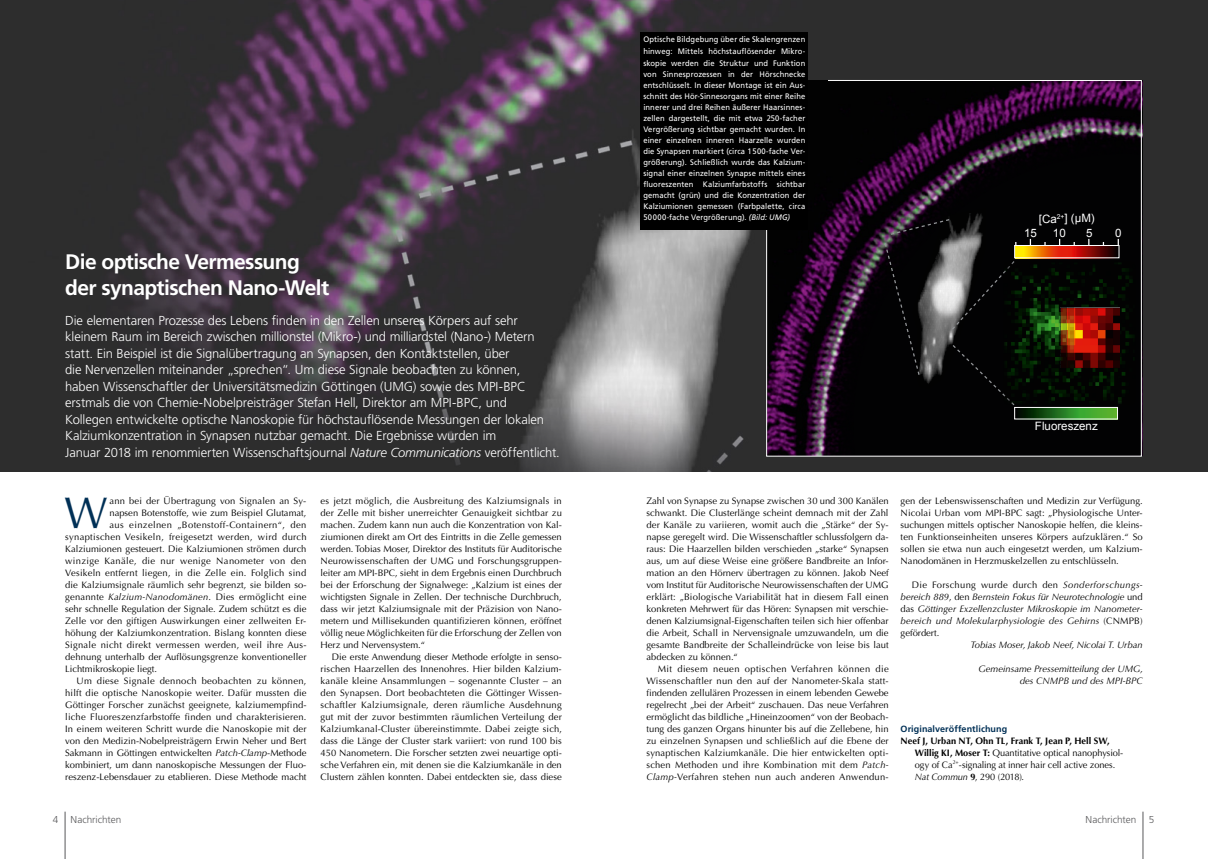
<style>
.page{position:relative;width:1208px;height:859px;background:#fff}
.page>*{position:absolute;margin:0;border:0;box-sizing:border-box;transform-origin:0 0}
.t1{font:44.4px "Optima LT Std";color:#003056}
.t2{font:700 21px/26px "Frutiger LT Pro";letter-spacing:-.03em;color:#fff}
.t3{font:300 13px/16.5px "Frutiger LT Pro";letter-spacing:-.01em;color:#fff}
.t4{font:11.5px "Arial";color:#fff}
.t5{font:300 10px "Frutiger LT Pro";letter-spacing:-.005em;color:#58585a}
.t6{font:9.4px/12px "Optima LT Std";letter-spacing:.01em;color:#000;text-align:justify}
.t7{font:italic 9.4px/12px "Optima LT Std";color:#000;text-align:justify}
.t8{font:9.4px/12px "Optima LT Std";letter-spacing:-.01em;color:#000}
.t9{font:9.4px "Optima LT Std";letter-spacing:.035em;color:#000}
.t10{font:9.4px "Optima LT Std";letter-spacing:.03em;color:#000}
.t11{font:9.4px "Optima LT Std";letter-spacing:.04em;color:#000}
.t12{font:700 9px "Frutiger LT Pro";letter-spacing:.01em;color:#003056}
.t13{font:8px/11px "Frutiger LT Pro";letter-spacing:.015em;color:#fff;text-align:justify;scale:.95 1}
.s1{font-style:italic}
.s2{font-style:normal}
.s3{font-weight:700}
</style>
<div class="page">
<img style="left:0;top:0;width:1208px;height:471px">
<svg style="left:765px;top:79px;width:377px;height:378px;background:#1e121a"></svg>
<div style="left:640px;top:32px;width:168px;height:198px;background:#000"></div>
<hr style="left:1142px;top:812px;width:1px;height:47px;background:#58585a">
<hr style="left:65px;top:812px;width:1px;height:47px;background:#58585a">
<h2 class="t2" style="left:65px;top:248px;width:265px">Die optische Vermessung der synaptischen Nano-Welt</h2>
<p class="t3" style="left:65px;top:312px;width:496px">Die elementaren Prozesse des Lebens finden in den Zellen unseres Körpers auf sehr kleinem Raum im Bereich zwischen millionstel (Mikro-) und milliardstel (Nano-) Metern statt. Ein Beispiel ist die Signalübertragung an Synapsen, den Kontaktstellen, über<br>die Nervenzellen miteinander „sprechen“. Um diese Signale beobachten zu können,<br>haben Wissenschaftler der Universitätsmedizin Göttingen (UMG) sowie des MPI-BPC erstmals die von Chemie-Nobelpreisträger Stefan Hell, Direktor am MPI-BPC, und<br>Kollegen entwickelte optische Nanoskopie für höchstauflösende Messungen der lokalen Kalziumkonzentration in Synapsen nutzbar gemacht. Die Ergebnisse wurden im<br>Januar 2018 im renommierten Wissenschaftsjournal <span class="s1">Nature Communications</span> veröffentlicht.</p>
<h1 class="t1" style="left:65px;top:487px;width:45px">W</h1>
<p class="t6" style="left:109px;top:494px;width:198px">ann bei der Übertragung von Signalen an Sy-</p>
<p class="t6" style="left:109px;top:506px;width:198px">napsen Botenstoffe, wie zum Beispiel Glutamat,</p>
<p class="t11" style="left:109px;top:519px;width:198px">aus einzelnen „Botenstoff-Containern“, den</p>
<p class="t9" style="left:65px;top:531px;width:243px">synaptischen Vesikeln, freigesetzt werden, wird durch</p>
<p class="t6" style="left:65px;top:542px;width:243px">Kalziumionen gesteuert. Die Kalziumionen strömen durch</p>
<p class="t9" style="left:65px;top:555px;width:243px">winzige Kanäle, die nur wenige Nanometer von den</p>
<p class="t6" style="left:65px;top:566px;width:242px">Vesikeln entfernt liegen, in die Zelle ein. Folglich sind</p>
<p class="t6" style="left:65px;top:578px;width:243px">die Kalziumsignale räumlich sehr begrenzt, sie bilden so-</p>
<p class="t6" style="left:65px;top:590px;width:243px">genannte <span class="s1">Kalzium-Nanodomänen</span>. Dies ermöglicht eine</p>
<p class="t6" style="left:65px;top:602px;width:243px">sehr schnelle Regulation der Signale. Zudem schützt es die</p>
<p class="t6" style="left:65px;top:614px;width:243px">Zelle vor den giftigen Auswirkungen einer zellweiten Er-</p>
<p class="t6" style="left:65px;top:626px;width:243px">höhung der Kalziumkonzentration. Bislang konnten diese</p>
<p class="t10" style="left:65px;top:639px;width:243px">Signale nicht direkt vermessen werden, weil ihre Aus-</p>
<p class="t6" style="left:65px;top:650px;width:243px">dehnung unterhalb der Auflösungsgrenze konventioneller</p>
<p class="t6" style="left:65px;top:662px;width:93px">Lichtmikroskopie liegt.</p>
<p class="t10" style="left:77px;top:675px;width:231px">Um diese Signale dennoch beobachten zu können,</p>
<p class="t6" style="left:65px;top:686px;width:243px">hilft die optische Nanoskopie weiter. Dafür mussten die</p>
<p class="t6" style="left:65px;top:698px;width:243px">Göttinger Forscher zunächst geeignete, kalziumempfind-</p>
<p class="t6" style="left:65px;top:710px;width:243px">liche Fluoreszenzfarbstoffe finden und charakterisieren.</p>
<p class="t6" style="left:65px;top:722px;width:243px">In einem weiteren Schritt wurde die Nanoskopie mit der</p>
<p class="t6" style="left:65px;top:734px;width:243px">von den Medizin-Nobelpreisträgern Erwin Neher und Bert</p>
<p class="t6" style="left:65px;top:746px;width:243px">Sakmann in Göttingen entwickelten <span class="s1">Patch-Clamp</span>-Methode</p>
<p class="t6" style="left:65px;top:758px;width:243px">kombiniert, um dann nanoskopische Messungen der Fluo-</p>
<p class="t6" style="left:65px;top:770px;width:243px">reszenz-Lebensdauer zu etablieren. Diese Methode macht</p>
<p class="t6" style="left:321px;top:494px;width:243px">es jetzt möglich, die Ausbreitung des Kalziumsignals in der Zelle mit bisher unerreichter Genauigkeit sichtbar zu machen. Zudem kann nun auch die Konzentration von Kal&shy;ziumionen direkt am Ort des Eintritts in die Zelle gemessen werden. Tobias Moser, Direktor des Instituts für Auditorische Neurowissenschaften der UMG und Forschungsgruppen&shy;leiter am MPI-BPC, sieht in dem Ergebnis einen Durchbruch bei der Erforschung der Signalwege: „Kalzium ist eines der wichtigsten Signale in Zellen. Der technische Durchbruch, dass wir jetzt Kalziumsignale mit der Präzision von Nano&shy;metern und Millisekunden quantifizieren können, eröffnet völlig neue Möglichkeiten für die Erforschung der Zellen von Herz und Nervensystem.“</p>
<p class="t6" style="left:321px;top:650px;width:243px;text-indent:11px">Die erste Anwendung dieser Methode erfolgte in senso&shy;rischen Haarzellen des Innenohres. Hier bilden Kalzium&shy;kanäle kleine Ansammlungen – sogenannte Cluster – an den Synapsen. Dort beobachteten die Göttinger Wissen&shy;schaftler Kalziumsignale, deren räumliche Ausdehnung gut mit der zuvor bestimmten räumlichen Verteilung der Kalziumkanal-Cluster übereinstimmte. Dabei zeigte sich, dass die Länge der Cluster stark variiert: von rund 100 bis 450 Nanometern. Die Forscher setzten zwei neuartige opti&shy;sche Verfahren ein, mit denen sie die Kalziumkanäle in den Clustern zählen konnten. Dabei entdeckten sie, dass diese</p>
<p class="t13" style="left:643px;top:33px;width:172px;line-height:12px">Optische Bildgebung über die Skalengrenzen hinweg: Mittels höchstauflösender Mikro&shy;skopie werden die Struktur und Funktion</p>
<p class="t13" style="left:643px;top:68px;width:172px">von Sinnesprozessen in der Hörschnecke entschlüsselt. In dieser Montage ist ein Aus&shy;schnitt des Hör-Sinnesorgans mit einer Reihe innerer und drei Reihen äußerer Haarsinnes&shy;zellen dargestellt, die mit etwa 250-facher Vergrößerung sichtbar gemacht wurden. In einer einzelnen inneren Haarzelle wurden die Synapsen markiert (circa 1500-fache Ver&shy;größerung). Schließlich wurde das Kalzium&shy;signal einer einzelnen Synapse mittels eines fluoreszenten Kalziumfarbstoffs sichtbar gemacht (grün) und die Konzentration der Kalziumionen gemessen (Farbpalette, circa 50000-fache Vergrößerung). <span class="s1">(Bild: UMG)</span></p>
<p class="t4" style="left:1038px;top:211px;width:57px">[Ca<sup>2+</sup>] (µM)</p>
<p class="t4" style="left:1024px;top:225px;width:14px">15</p>
<p class="t4" style="left:1053px;top:225px;width:14px">10</p>
<p class="t4" style="left:1086px;top:225px;width:8px">5</p>
<p class="t4" style="left:1115px;top:225px;width:8px">0</p>
<p class="t4" style="left:1035px;top:418px;width:64px">Fluoreszenz</p>
<p class="t6" style="left:646px;top:494px;width:244px">Zahl von Synapse zu Synapse zwischen 30 und 300 Kanälen schwankt. Die Clusterlänge scheint demnach mit der Zahl der Kanäle zu variieren, womit auch die „Stärke“ der Sy&shy;napse geregelt wird. Die Wissenschaftler schlussfolgern da&shy;raus: Die Haarzellen bilden verschieden „starke“ Synapsen aus, um auf diese Weise eine größere Bandbreite an Infor&shy;mation an den Hörnerv übertragen zu können. Jakob Neef vom Institut für Auditorische Neurowissenschaften der UMG erklärt: „Biologische Variabilität hat in diesem Fall einen konkreten Mehrwert für das Hören: Synapsen mit verschie&shy;denen Kalziumsignal-Eigenschaften teilen sich hier offenbar die Arbeit, Schall in Nervensignale umzuwandeln, um die gesamte Bandbreite der Schalleindrücke von leise bis laut abdecken zu können.“</p>
<p class="t6" style="left:646px;top:662px;width:244px;text-indent:11px">Mit diesem neuen optischen Verfahren können die Wissenschaftler nun den auf der Nanometer-Skala statt&shy;findenden zellulären Prozessen in einem lebenden Gewebe regelrecht „bei der Arbeit“ zuschauen. Das neue Verfahren ermöglicht das bildliche „Hineinzoomen“ von der Beobach&shy;tung des ganzen Organs hinunter bis auf die Zellebene, hin zu einzelnen Synapsen und schließlich auf die Ebene der synaptischen Kalziumkanäle. Die hier entwickelten opti&shy;schen Methoden und ihre Kombination mit dem <span class="s1">Patch-Clamp-</span>Verfahren stehen nun auch anderen Anwendun-</p>
<p class="t6" style="left:900px;top:494px;width:244px">gen der Lebenswissenschaften und Medizin zur Verfügung.<br>Nicolai Urban vom MPI-BPC sagt: „Physiologische Unter&shy;suchungen mittels optischer Nanoskopie helfen, die kleins&shy;ten Funktionseinheiten unseres Körpers aufzuklären.“ So sollen sie etwa nun auch eingesetzt werden, um Kalzium-Nanodomänen in Herzmuskelzellen zu entschlüsseln.</p>
<p class="t7" style="left:900px;top:578px;width:244px;text-indent:11px"><span class="s2">Die Forschung wurde durch den</span> Sonderforschungs&shy;bereich 889<span class="s2">, den</span> Bernstein Fokus für Neurotechnologie <span class="s2">und das</span> Göttinger Exzellenzcluster Mikroskopie im Nanometer&shy;bereich und Molekularphysiologie des Gehirns <span class="s2">(CNMPB) gefördert.</span></p>
<p class="t7" style="left:970px;top:638px;width:174px">Tobias Moser, Jakob Neef, Nicolai T. Urban</p>
<p class="t7" style="left:978px;top:662px;width:166px;text-align:right">Gemeinsame Pressemitteilung der UMG, des CNMPB und des MPI-BPC</p>
<p class="t12" style="left:900px;top:723px;width:108px">Originalveröffentlichung</p>
<p class="t8" style="left:915px;top:734px;width:210px;text-indent:-14px"><span class="s3">Neef J, Urban NT, Ohn TL, Frank T, Jean P, Hell SW, Willig KI, Moser T:</span> Quantitative optical nanophysiol&shy;ogy of Ca<sup>2+</sup>-signaling at inner hair cell active zones.<br><span class="s1">Nat Commun</span> <span class="s3">9</span>, 290 (2018).</p>
<p class="t5" style="left:53px;top:813px;width:70px">4 Nachrichten</p>
<p class="t5" style="left:1085px;top:813px;width:70px">Nachrichten 5</p>
</div>
